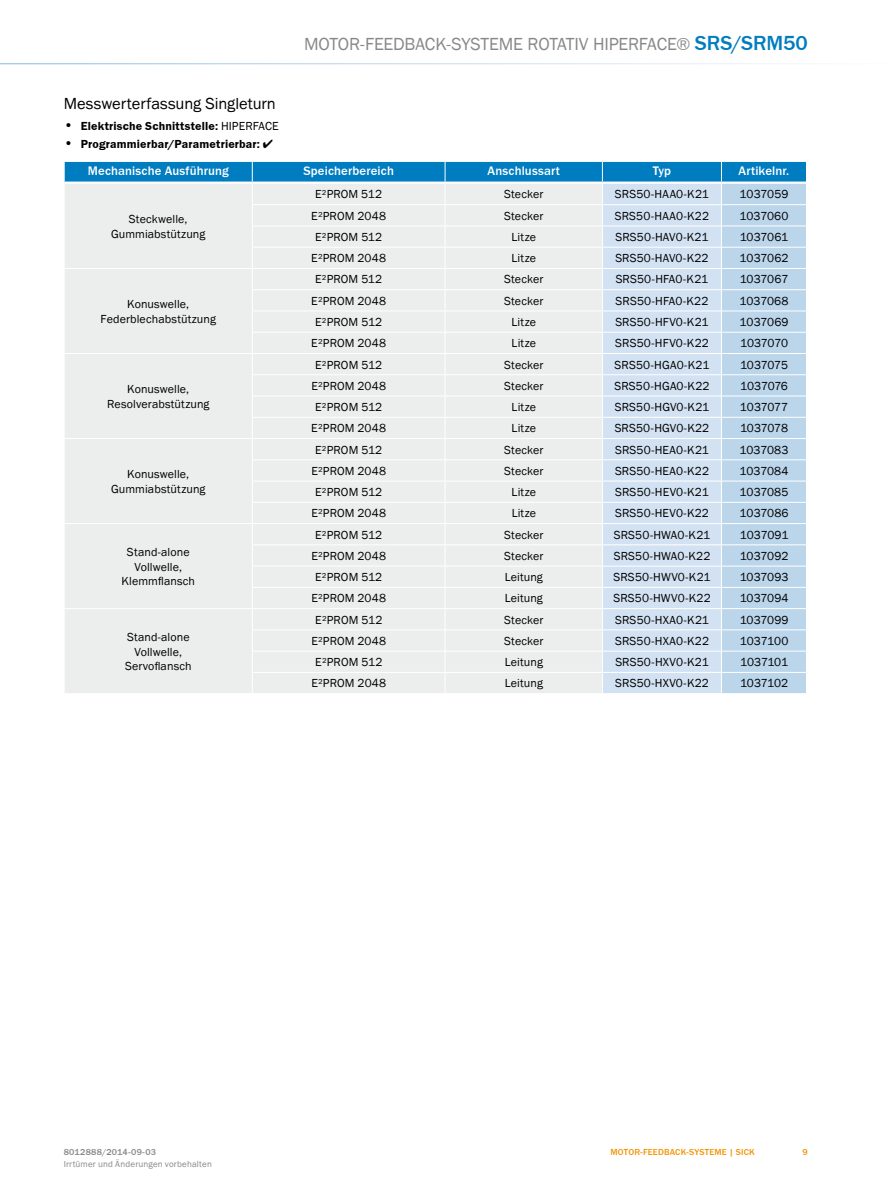
<style>
.page{position:relative;width:893px;height:1188px;background:#fff}
.page>*{position:absolute;margin:0;border:0;box-sizing:border-box;transform-origin:0 0}
.t1{font:500 21px "SICK Franklin";color:#007cc0}
.t2{font:18px "SICK Franklin";letter-spacing:-.01em;color:#87888a}
.t3{font:16.5px "SICK Franklin";letter-spacing:-.005em;color:#000}
.t4{font:500 12.75px "SICK Franklin";letter-spacing:.01em;color:#fff}
.t5{font:12px/14.4px "SICK Franklin";letter-spacing:.01em;color:#000;text-align:center}
.t6{font:700 12px "SICK Franklin";letter-spacing:.015em;color:#000}
.t7{font:12px "SICK Franklin";letter-spacing:-.015em;color:#000}
.t8{font:12px "SICK Franklin";letter-spacing:-.01em;color:#000}
.t9{font:12px "SICK Franklin";letter-spacing:-.025em;color:#000}
.t10{font:12px "SICK Franklin";letter-spacing:-.02em;color:#000}
.t11{font:9px "SICK Franklin";letter-spacing:.02em;color:#87888a}
.t12{font:500 9px "SICK Franklin";letter-spacing:.025em;color:#f39400}
.t13{font:500 9px "SICK Franklin";letter-spacing:.025em;color:#87888a}
.s1{font-weight:400;font-size:18px;color:#87888a}
.s2{font-weight:400;font-size:14.25px}
.s3{font-weight:400}
</style>
<div class="page">
<svg style="left:64px;top:161px;width:743px;height:532px;background:#dbe5ec"></svg>
<h2 class="t2" style="left:304px;top:32px;width:325px">M otor-Feedback-Systeme rotativ HI PERFACE</h2>
<h1 class="t1" style="left:676px;top:30px;width:133px"><span class="s1">®</span> SRS/SRM50</h1>
<h3 class="t3" style="left:64px;top:93px;width:214px">M esswerterfassung Singleturn</h3>
<p class="t6" style="left:64px;top:119px;width:183px"><span class="s2">•</span> Elektrische Schnittstelle: <span class="s3">HI PERFACE</span></p>
<p class="t6" style="left:64px;top:137px;width:211px"><span class="s2">•</span> Programmierbar/Parametrierbar: ●</p>
<p class="t4" style="left:88px;top:163px;width:142px">Mechanische Ausführung</p>
<p class="t4" style="left:303px;top:163px;width:92px">Speicherbereich</p>
<p class="t4" style="left:487px;top:163px;width:74px">Anschlussart</p>
<p class="t4" style="left:653px;top:163px;width:20px">Typ</p>
<p class="t4" style="left:739px;top:163px;width:52px">Artikelnr.</p>
<p class="t5" style="left:111px;top:212px;width:96px">Steckwelle,<br>Gummiabstützung</p>
<p class="t5" style="left:315px;top:187px;width:27px">E²PROM</p>
<p class="t5" style="left:361px;top:187px;width:22px">512</p>
<p class="t5" style="left:504px;top:187px;width:41px">Stecker</p>
<p class="t5" style="left:615px;top:187px;width:95px">SRS50-HAA0-K21</p>
<p class="t5" style="left:740px;top:187px;width:50px">1037059</p>
<p class="t5" style="left:311px;top:209px;width:27px">E²PROM</p>
<p class="t5" style="left:357px;top:209px;width:30px">2048</p>
<p class="t5" style="left:504px;top:209px;width:41px">Stecker</p>
<p class="t5" style="left:615px;top:209px;width:96px">SRS50-HAA0-K22</p>
<p class="t5" style="left:739px;top:209px;width:50px">1037060</p>
<p class="t5" style="left:315px;top:230px;width:27px">E²PROM</p>
<p class="t5" style="left:361px;top:230px;width:22px">512</p>
<p class="t5" style="left:512px;top:230px;width:26px">Litze</p>
<p class="t5" style="left:615px;top:230px;width:95px">SRS50-HAV0-K21</p>
<p class="t7" style="left:740px;top:230px;width:50px">1037061</p>
<p class="t5" style="left:311px;top:251px;width:27px">E²PROM</p>
<p class="t5" style="left:357px;top:251px;width:30px">2048</p>
<p class="t5" style="left:512px;top:251px;width:26px">Litze</p>
<p class="t5" style="left:615px;top:251px;width:95px">SRS50-HAV0-K22</p>
<p class="t5" style="left:740px;top:251px;width:50px">1037062</p>
<p class="t5" style="left:101px;top:297px;width:117px">Konuswelle,<br>Federblechabstützung</p>
<p class="t5" style="left:107px;top:382px;width:104px">Konuswelle,<br>Resolverabstützung</p>
<p class="t5" style="left:111px;top:467px;width:96px">Konuswelle,<br>Gummiabstützung</p>
<p class="t5" style="left:122px;top:545px;width:75px">Stand-alone<br>Vollwelle,<br>Klemmflansch</p>
<p class="t5" style="left:125px;top:630px;width:68px">Stand-alone<br>Vollwelle,<br>Servoflansch</p>
<p class="t5" style="left:315px;top:272px;width:27px">E²PROM</p>
<p class="t5" style="left:361px;top:272px;width:22px">512</p>
<p class="t5" style="left:504px;top:272px;width:41px">Stecker</p>
<p class="t5" style="left:616px;top:272px;width:94px">SRS50-HFA0-K21</p>
<p class="t8" style="left:740px;top:272px;width:50px">1037067</p>
<p class="t5" style="left:311px;top:294px;width:27px">E²PROM</p>
<p class="t5" style="left:357px;top:294px;width:30px">2048</p>
<p class="t5" style="left:504px;top:294px;width:41px">Stecker</p>
<p class="t5" style="left:616px;top:294px;width:94px">SRS50-HFA0-K22</p>
<p class="t5" style="left:739px;top:294px;width:51px">1037068</p>
<p class="t5" style="left:315px;top:315px;width:27px">E²PROM</p>
<p class="t5" style="left:361px;top:315px;width:22px">512</p>
<p class="t5" style="left:512px;top:315px;width:26px">Litze</p>
<p class="t5" style="left:615px;top:315px;width:95px">SRS50-HFV0-K21</p>
<p class="t5" style="left:740px;top:315px;width:50px">1037069</p>
<p class="t5" style="left:311px;top:336px;width:27px">E²PROM</p>
<p class="t5" style="left:357px;top:336px;width:30px">2048</p>
<p class="t5" style="left:512px;top:336px;width:26px">Litze</p>
<p class="t5" style="left:615px;top:336px;width:95px">SRS50-HFV0-K22</p>
<p class="t9" style="left:740px;top:336px;width:49px">1037070</p>
<p class="t5" style="left:315px;top:358px;width:27px">E²PROM</p>
<p class="t5" style="left:361px;top:358px;width:22px">512</p>
<p class="t5" style="left:504px;top:358px;width:41px">Stecker</p>
<p class="t5" style="left:615px;top:358px;width:96px">SRS50-HGA0-K21</p>
<p class="t10" style="left:740px;top:357px;width:50px">1037075</p>
<p class="t5" style="left:311px;top:379px;width:27px">E²PROM</p>
<p class="t5" style="left:358px;top:379px;width:30px">2048</p>
<p class="t5" style="left:504px;top:379px;width:41px">Stecker</p>
<p class="t5" style="left:614px;top:379px;width:97px">SRS50-HGA0-K22</p>
<p class="t9" style="left:740px;top:378px;width:49px">1037076</p>
<p class="t5" style="left:315px;top:400px;width:27px">E²PROM</p>
<p class="t5" style="left:361px;top:400px;width:22px">512</p>
<p class="t5" style="left:512px;top:400px;width:26px">Litze</p>
<p class="t5" style="left:615px;top:400px;width:96px">SRS50-HGV0-K21</p>
<p class="t7" style="left:740px;top:400px;width:50px">1037077</p>
<p class="t5" style="left:311px;top:421px;width:27px">E²PROM</p>
<p class="t5" style="left:357px;top:421px;width:30px">2048</p>
<p class="t5" style="left:512px;top:421px;width:26px">Litze</p>
<p class="t5" style="left:615px;top:421px;width:96px">SRS50-HGV0-K22</p>
<p class="t10" style="left:740px;top:421px;width:50px">1037078</p>
<p class="t5" style="left:315px;top:443px;width:27px">E²PROM</p>
<p class="t5" style="left:361px;top:443px;width:22px">512</p>
<p class="t5" style="left:504px;top:443px;width:41px">Stecker</p>
<p class="t5" style="left:615px;top:443px;width:95px">SRS50-HEA0-K21</p>
<p class="t5" style="left:739px;top:443px;width:51px">1037083</p>
<p class="t5" style="left:311px;top:464px;width:27px">E²PROM</p>
<p class="t5" style="left:358px;top:464px;width:30px">2048</p>
<p class="t5" style="left:504px;top:464px;width:41px">Stecker</p>
<p class="t5" style="left:615px;top:464px;width:96px">SRS50-HEA0-K22</p>
<p class="t5" style="left:739px;top:464px;width:51px">1037084</p>
<p class="t5" style="left:315px;top:485px;width:27px">E²PROM</p>
<p class="t5" style="left:361px;top:485px;width:22px">512</p>
<p class="t5" style="left:512px;top:485px;width:26px">Litze</p>
<p class="t5" style="left:615px;top:485px;width:95px">SRS50-HEV0-K21</p>
<p class="t5" style="left:740px;top:485px;width:51px">1037085</p>
<p class="t5" style="left:311px;top:506px;width:27px">E²PROM</p>
<p class="t5" style="left:358px;top:506px;width:30px">2048</p>
<p class="t5" style="left:512px;top:506px;width:26px">Litze</p>
<p class="t5" style="left:615px;top:506px;width:95px">SRS50-HEV0-K22</p>
<p class="t5" style="left:740px;top:506px;width:50px">1037086</p>
<p class="t5" style="left:315px;top:528px;width:27px">E²PROM</p>
<p class="t5" style="left:361px;top:528px;width:22px">512</p>
<p class="t5" style="left:504px;top:528px;width:41px">Stecker</p>
<p class="t5" style="left:614px;top:528px;width:98px">SRS50-HWA0-K21</p>
<p class="t7" style="left:740px;top:527px;width:50px">1037091</p>
<p class="t5" style="left:311px;top:549px;width:27px">E²PROM</p>
<p class="t5" style="left:358px;top:549px;width:30px">2048</p>
<p class="t5" style="left:504px;top:549px;width:41px">Stecker</p>
<p class="t5" style="left:614px;top:549px;width:98px">SRS50-HWA0-K22</p>
<p class="t5" style="left:740px;top:549px;width:50px">1037092</p>
<p class="t5" style="left:315px;top:570px;width:27px">E²PROM</p>
<p class="t5" style="left:361px;top:570px;width:22px">512</p>
<p class="t5" style="left:505px;top:570px;width:40px">Leitung</p>
<p class="t5" style="left:613px;top:570px;width:99px">SRS50-HWV0-K21</p>
<p class="t5" style="left:740px;top:570px;width:50px">1037093</p>
<p class="t5" style="left:311px;top:591px;width:27px">E²PROM</p>
<p class="t5" style="left:358px;top:591px;width:30px">2048</p>
<p class="t5" style="left:505px;top:591px;width:40px">Leitung</p>
<p class="t5" style="left:613px;top:591px;width:99px">SRS50-HWV0-K22</p>
<p class="t5" style="left:740px;top:591px;width:50px">1037094</p>
<p class="t5" style="left:315px;top:613px;width:27px">E²PROM</p>
<p class="t5" style="left:361px;top:613px;width:22px">512</p>
<p class="t5" style="left:504px;top:613px;width:41px">Stecker</p>
<p class="t5" style="left:615px;top:613px;width:95px">SRS50-HXA0-K21</p>
<p class="t5" style="left:740px;top:613px;width:50px">1037099</p>
<p class="t5" style="left:311px;top:634px;width:27px">E²PROM</p>
<p class="t5" style="left:358px;top:634px;width:30px">2048</p>
<p class="t5" style="left:504px;top:634px;width:41px">Stecker</p>
<p class="t5" style="left:615px;top:634px;width:95px">SRS50-HXA0-K22</p>
<p class="t8" style="left:740px;top:634px;width:50px">1037100</p>
<p class="t5" style="left:315px;top:655px;width:27px">E²PROM</p>
<p class="t5" style="left:361px;top:655px;width:22px">512</p>
<p class="t5" style="left:505px;top:655px;width:40px">Leitung</p>
<p class="t5" style="left:615px;top:655px;width:95px">SRS50-HXV0-K21</p>
<p class="t7" style="left:740px;top:655px;width:49px">1037101</p>
<p class="t5" style="left:311px;top:676px;width:27px">E²PROM</p>
<p class="t5" style="left:358px;top:676px;width:30px">2048</p>
<p class="t5" style="left:505px;top:676px;width:40px">Leitung</p>
<p class="t5" style="left:615px;top:676px;width:95px">SRS50-HXV0-K22</p>
<p class="t8" style="left:740px;top:676px;width:50px">1037102</p>
<p class="t13" style="left:64px;top:1146px;width:94px">8012888/2014-09-03</p>
<p class="t12" style="left:611px;top:1146px;width:106px">Motor-Fee dbac k-Systeme</p>
<p class="t12" style="left:729px;top:1146px;width:26px">| SICK</p>
<p class="t11" style="left:64px;top:1159px;width:150px">I rrtümer und Änderungen vorbehalten</p>
<p class="t12" style="left:803px;top:1146px;width:7px">9</p>
</div>
